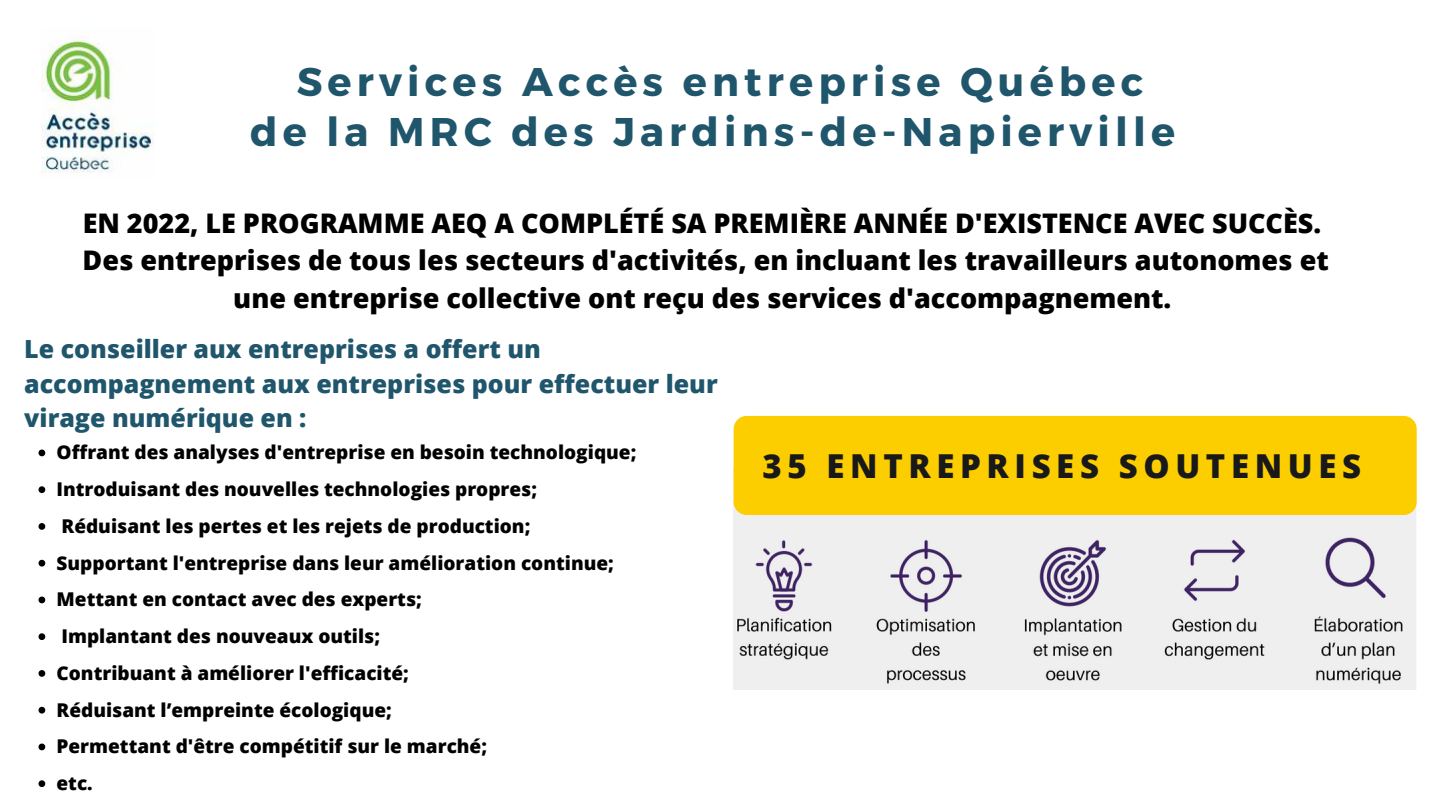
<style>
.page{position:relative;width:1440px;height:810px;background:#fff}
.page>*{position:absolute;margin:0;border:0;box-sizing:border-box;transform-origin:0 0}
.t1{font:700 40px/49.5px "Montserrat";letter-spacing:.13em;color:#20566c;text-align:center}
.t2{font:800 33px "Open Sans";letter-spacing:.17em;color:#191919}
.t3{font:800 27px/37.5px "Open Sans";color:#000;text-align:center}
.t4{font:800 25px/34.5px "Open Sans";color:#20566c}
.t5{font:800 19px/36.8px "Open Sans";color:#000}
</style>
<div class="page">
<img style="left:41px;top:39px;width:113px;height:134px">
<img style="left:734px;top:506px;width:682px;height:184px">
<svg style="left:39px;top:450px;width:6px;height:6px"></svg>
<svg style="left:39px;top:486px;width:6px;height:7px"></svg>
<svg style="left:39px;top:523px;width:6px;height:7px"></svg>
<svg style="left:39px;top:560px;width:6px;height:7px"></svg>
<svg style="left:39px;top:597px;width:6px;height:6px"></svg>
<svg style="left:39px;top:633px;width:6px;height:7px"></svg>
<svg style="left:39px;top:670px;width:6px;height:7px"></svg>
<svg style="left:39px;top:707px;width:6px;height:7px"></svg>
<svg style="left:39px;top:744px;width:6px;height:6px"></svg>
<svg style="left:39px;top:780px;width:6px;height:7px"></svg>
<div style="left:734px;top:416px;width:683px;height:99px;background:#fcce00;border-radius:13px"></div>
<h1 class="t1" style="left:250px;top:55px;width:927px">Services Accès entreprise Québec<br>de la MRC des Jardins-de-Napierville</h1>
<p class="t3" style="left:83px;top:204px;width:1248px">EN 2022, LE PROGRAMME AEQ A COMPLÉTÉ SA PREMIÈRE ANNÉE D'EXISTENCE AVEC SUCCÈS.<br>Des entreprises de tous les secteurs d'activités, en incluant les travailleurs autonomes et une entreprise collective ont reçu des services d'accompagnement.</p>
<h3 class="t4" style="left:24px;top:331px;width:695px">Le conseiller aux entreprises a offert un accompagnement aux entreprises pour effectuer leur virage numérique en :</h3>
<p class="t5" style="left:57px;top:434px;width:581px">Offrant des analyses d'entreprise en besoin technologique; Introduisant des nouvelles technologies propres; Réduisant les pertes et les rejets de production; Supportant l'entreprise dans leur amélioration continue; Mettant en contact avec des experts;<br>Implantant des nouveaux outils;<br>Contribuant à améliorer l'efficacité;<br>Réduisant l’empreinte écologique;<br>Permettant d'être compétitif sur le marché;<br>etc.</p>
<h2 class="t2" style="left:763px;top:443px;width:600px">35 ENTREPRISES SOUTENUES</h2>
</div>
